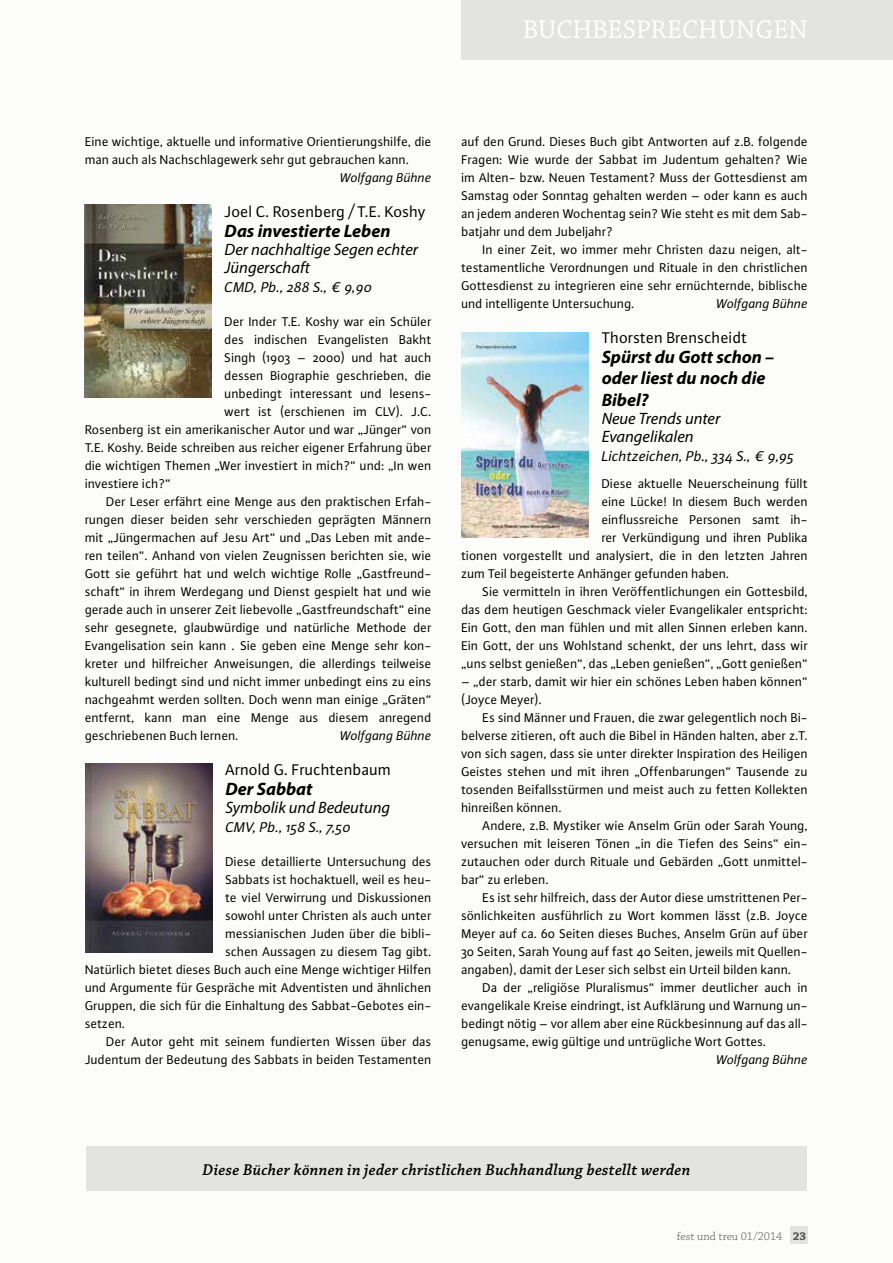
<style>
.page{position:relative;width:893px;height:1263px;background:#fcfcfb}
.page>*{position:absolute;margin:0;border:0;box-sizing:border-box;transform-origin:0 0}
.t1{font:27px "Chaparral Pro";color:#fff}
.t2{font:italic 700 18px/21.6px "Myriad Pro";color:#000}
.t3{font:italic 16.5px/18px "Myriad Pro";color:#000}
.t4{font:16.5px "Plus Sans Normal";color:#000}
.t5{font:italic 600 16.5px "Chaparral Pro";letter-spacing:.02em;color:#000}
.t6{font:italic 15px "Plus Sans Normal";color:#000}
.t7{font:13.5px/18px "Plus Sans Normal";color:#000;text-align:justify}
.t8{font:italic 13.5px "Plus Sans Normal";color:#000}
.t9{font:300 12px "Chaparral Pro";color:#585855}
.s1{font-weight:700}
</style>
<div class="page">
<div style="left:86px;top:1146px;width:721px;height:45px;background:#e3e3e1"></div>
<img style="left:85px;top:763px;width:128px;height:189px">
<img style="left:461px;top:332px;width:128px;height:205px">
<img style="left:84px;top:204px;width:128px;height:193px">
<div style="left:791px;top:1227px;width:17px;height:17px;background:#e3e3e1"></div>
<div style="left:461px;top:0;width:432px;height:60px;background:#e3e3e1"></div>
<h1 class="t1" style="left:523px;top:15px;width:287px">BUCHBESPRECHUNGEN</h1>
<p class="t7" style="left:85px;top:132px;width:348px">Eine wichtige, aktuelle und informative Orientierungshilfe, die man auch als Nachschlagewerk sehr gut gebrauchen kann.</p>
<p class="t8" style="left:340px;top:168px;width:93px">Wolfgang Bühne</p>
<p class="t4" style="left:225px;top:200px;width:203px">Joel C. Rosenberg / T.E. Koshy</p>
<h2 class="t2" style="left:225px;top:219px;width:167px">Das investierte Leben</h2>
<p class="t3" style="left:225px;top:240px;width:195px">Der nachhaltige Segen echter<br>Jüngerschaft</p>
<p class="t6" style="left:225px;top:277px;width:149px">CMD, Pb., 288 S., € 9,90</p>
<p class="t7" style="left:225px;top:312px;width:208px">Der Inder T.E. Koshy war ein Schüler</p>
<p class="t7" style="left:225px;top:330px;width:208px">des indischen Evangelisten Bakht</p>
<p class="t7" style="left:225px;top:348px;width:208px">Singh (1903 – 2000) und hat auch</p>
<p class="t7" style="left:225px;top:366px;width:208px">dessen Biographie geschrieben, die</p>
<p class="t7" style="left:225px;top:384px;width:208px">unbedingt interessant und lesens-</p>
<p class="t7" style="left:225px;top:402px;width:208px">wert ist (erschienen im CLV). J.C.</p>
<p class="t7" style="left:85px;top:420px;width:348px">Rosenberg ist ein amerikanischer Autor und war „Jünger“ von</p>
<p class="t7" style="left:85px;top:438px;width:348px">T.E. Koshy. Beide schreiben aus reicher eigener Erfahrung über</p>
<p class="t7" style="left:85px;top:456px;width:348px">die wichtigen Themen „Wer investiert in mich?“ und: „In wen</p>
<p class="t7" style="left:85px;top:474px;width:87px">investiere ich?“</p>
<p class="t7" style="left:106px;top:492px;width:327px">Der Leser erfährt eine Menge aus den praktischen Erfah-</p>
<p class="t7" style="left:85px;top:510px;width:348px">rungen dieser beiden sehr verschieden geprägten Männern</p>
<p class="t7" style="left:85px;top:528px;width:348px">mit „Jüngermachen auf Jesu Art“ und „Das Leben mit ande-</p>
<p class="t7" style="left:85px;top:546px;width:348px">ren teilen“. Anhand von vielen Zeugnissen berichten sie, wie</p>
<p class="t7" style="left:85px;top:564px;width:348px">Gott sie geführt hat und welch wichtige Rolle „Gastfreund-</p>
<p class="t7" style="left:85px;top:582px;width:348px">schaft“ in ihrem Werdegang und Dienst gespielt hat und wie</p>
<p class="t7" style="left:85px;top:600px;width:348px">gerade auch in unserer Zeit liebevolle „Gastfreundschaft“ eine</p>
<p class="t7" style="left:85px;top:618px;width:348px">sehr gesegnete, glaubwürdige und natürliche Methode der</p>
<p class="t7" style="left:85px;top:636px;width:348px">Evangelisation sein kann . Sie geben eine Menge sehr kon-</p>
<p class="t7" style="left:85px;top:654px;width:348px">kreter und hilfreicher Anweisungen, die allerdings teilweise</p>
<p class="t7" style="left:85px;top:672px;width:348px">kulturell bedingt sind und nicht immer unbedingt eins zu eins</p>
<p class="t7" style="left:85px;top:690px;width:348px">nachgeahmt werden sollten. Doch wenn man einige „Gräten“</p>
<p class="t7" style="left:85px;top:708px;width:348px">entfernt, kann man eine Menge aus diesem anregend</p>
<p class="t7" style="left:85px;top:726px;width:155px">geschriebenen Buch lernen.</p>
<p class="t8" style="left:340px;top:726px;width:93px">Wolfgang Bühne</p>
<p class="t4" style="left:225px;top:758px;width:168px">Arnold G. Fruchtenbaum</p>
<h2 class="t2" style="left:225px;top:777px;width:89px">Der Sabbat</h2>
<p class="t3" style="left:225px;top:798px;width:166px">Symbolik und Bedeutung</p>
<p class="t6" style="left:225px;top:817px;width:127px">CMV, Pb., 158 S., 7,50</p>
<p class="t7" style="left:225px;top:852px;width:208px">Diese detaillierte Untersuchung des</p>
<p class="t7" style="left:225px;top:870px;width:208px">Sabbats ist hochaktuell, weil es heu-</p>
<p class="t7" style="left:225px;top:888px;width:208px">te viel Verwirrung und Diskussionen</p>
<p class="t7" style="left:225px;top:906px;width:208px">sowohl unter Christen als auch unter</p>
<p class="t7" style="left:225px;top:924px;width:208px">messianischen Juden über die bibli-</p>
<p class="t7" style="left:225px;top:942px;width:208px">schen Aussagen zu diesem Tag gibt.</p>
<p class="t7" style="left:85px;top:960px;width:348px">Natürlich bietet dieses Buch auch eine Menge wichtiger Hilfen</p>
<p class="t7" style="left:85px;top:978px;width:348px">und Argumente für Gespräche mit Adventisten und ähnlichen</p>
<p class="t7" style="left:85px;top:996px;width:348px">Gruppen, die sich für die Einhaltung des Sabbat-Gebotes ein-</p>
<p class="t7" style="left:85px;top:1014px;width:42px">setzen.</p>
<p class="t7" style="left:106px;top:1032px;width:327px">Der Autor geht mit seinem fundierten Wissen über das</p>
<p class="t7" style="left:85px;top:1050px;width:348px">Judentum der Bedeutung des Sabbats in beiden Testamenten</p>
<p class="t7" style="left:461px;top:132px;width:348px">auf den Grund. Dieses Buch gibt Antworten auf z.B. folgende Fragen: Wie wurde der Sabbat im Judentum gehalten? Wie im Alten- bzw. Neuen Testament? Muss der Gottesdienst am Samstag oder Sonntag gehalten werden – oder kann es auch an jedem anderen Wochentag sein? Wie steht es mit dem Sab&shy;batjahr und dem Jubeljahr?</p>
<p class="t7" style="left:461px;top:240px;width:348px;text-indent:21px">In einer Zeit, wo immer mehr Christen dazu neigen, alt&shy;testamentliche Verordnungen und Rituale in den christlichen Gottesdienst zu integrieren eine sehr ernüchternde, biblische und intelligente Untersuchung.</p>
<p class="t8" style="left:716px;top:294px;width:93px">Wolfgang Bühne</p>
<p class="t4" style="left:602px;top:326px;width:147px">Thorsten Brenscheidt</p>
<h2 class="t2" style="left:602px;top:345px;width:174px">Spürst du Gott schon – oder liest du noch die<br>Bibel?</h2>
<p class="t3" style="left:602px;top:409px;width:120px">Neue Trends unter<br>Evangelikalen</p>
<p class="t6" style="left:602px;top:447px;width:194px">Lichtzeichen, Pb., 334 S., € 9,95</p>
<p class="t7" style="left:602px;top:474px;width:208px">Diese aktuelle Neuerscheinung füllt</p>
<p class="t7" style="left:602px;top:492px;width:208px">eine Lücke! In diesem Buch werden</p>
<p class="t7" style="left:602px;top:510px;width:208px">einflussreiche Personen samt ih-</p>
<p class="t7" style="left:602px;top:528px;width:208px">rer Verkündigung und ihren Publika</p>
<p class="t7" style="left:461px;top:546px;width:348px">tionen vorgestellt und analysiert, die in den letzten Jahren</p>
<p class="t7" style="left:461px;top:564px;width:269px">zum Teil begeisterte Anhänger gefunden haben.</p>
<p class="t7" style="left:483px;top:582px;width:327px">Sie vermitteln in ihren Veröffentlichungen ein Gottesbild,</p>
<p class="t7" style="left:461px;top:600px;width:348px">das dem heutigen Geschmack vieler Evangelikaler entspricht:</p>
<p class="t7" style="left:461px;top:618px;width:348px">Ein Gott, den man fühlen und mit allen Sinnen erleben kann.</p>
<p class="t7" style="left:461px;top:636px;width:348px">Ein Gott, der uns Wohlstand schenkt, der uns lehrt, dass wir</p>
<p class="t7" style="left:461px;top:654px;width:348px">„uns selbst genießen“, das „Leben genießen“, „Gott genießen“</p>
<p class="t7" style="left:461px;top:672px;width:348px">– „der starb, damit wir hier ein schönes Leben haben können“ (Joyce Meyer).</p>
<p class="t7" style="left:461px;top:708px;width:348px;text-indent:21px">Es sind Männer und Frauen, die zwar gelegentlich noch Bi&shy;belverse zitieren, oft auch die Bibel in Händen halten, aber z.T. von sich sagen, dass sie unter direkter Inspiration des Heiligen Geistes stehen und mit ihren „Offenbarungen“ Tausende zu tosenden Beifallsstürmen und meist auch zu fetten Kollekten hinreißen können.</p>
<p class="t7" style="left:461px;top:816px;width:348px;text-indent:21px">Andere, z.B. Mystiker wie Anselm Grün oder Sarah Young, versuchen mit leiseren Tönen „in die Tiefen des Seins“ ein&shy;zutauchen oder durch Rituale und Gebärden „Gott unmittel&shy;bar“ zu erleben.</p>
<p class="t7" style="left:461px;top:888px;width:348px;text-indent:21px">Es ist sehr hilfreich, dass der Autor diese umstrittenen Per&shy;sönlichkeiten ausführlich zu Wort kommen lässt (z.B. Joyce Meyer auf ca. 60 Seiten dieses Buches, Anselm Grün auf über 30 Seiten, Sarah Young auf fast 40 Seiten, jeweils mit Quellen&shy;angaben), damit der Leser sich selbst ein Urteil bilden kann.</p>
<p class="t7" style="left:461px;top:978px;width:348px;text-indent:21px">Da der „religiöse Pluralismus“ immer deutlicher auch in evangelikale Kreise eindringt, ist Aufklärung und Warnung un&shy;bedingt nötig – vor allem aber eine Rückbesinnung auf das all&shy;genugsame, ewig gültige und untrügliche Wort Gottes.</p>
<p class="t8" style="left:716px;top:1050px;width:93px">Wolfgang Bühne</p>
<p class="t5" style="left:202px;top:1160px;width:490px">Diese Bücher können in jeder christlichen Buchhandlung bestellt werden</p>
<p class="t9" style="left:677px;top:1229px;width:131px">fest und treu 01/2014 <span class="s1">23</span></p>
</div>
